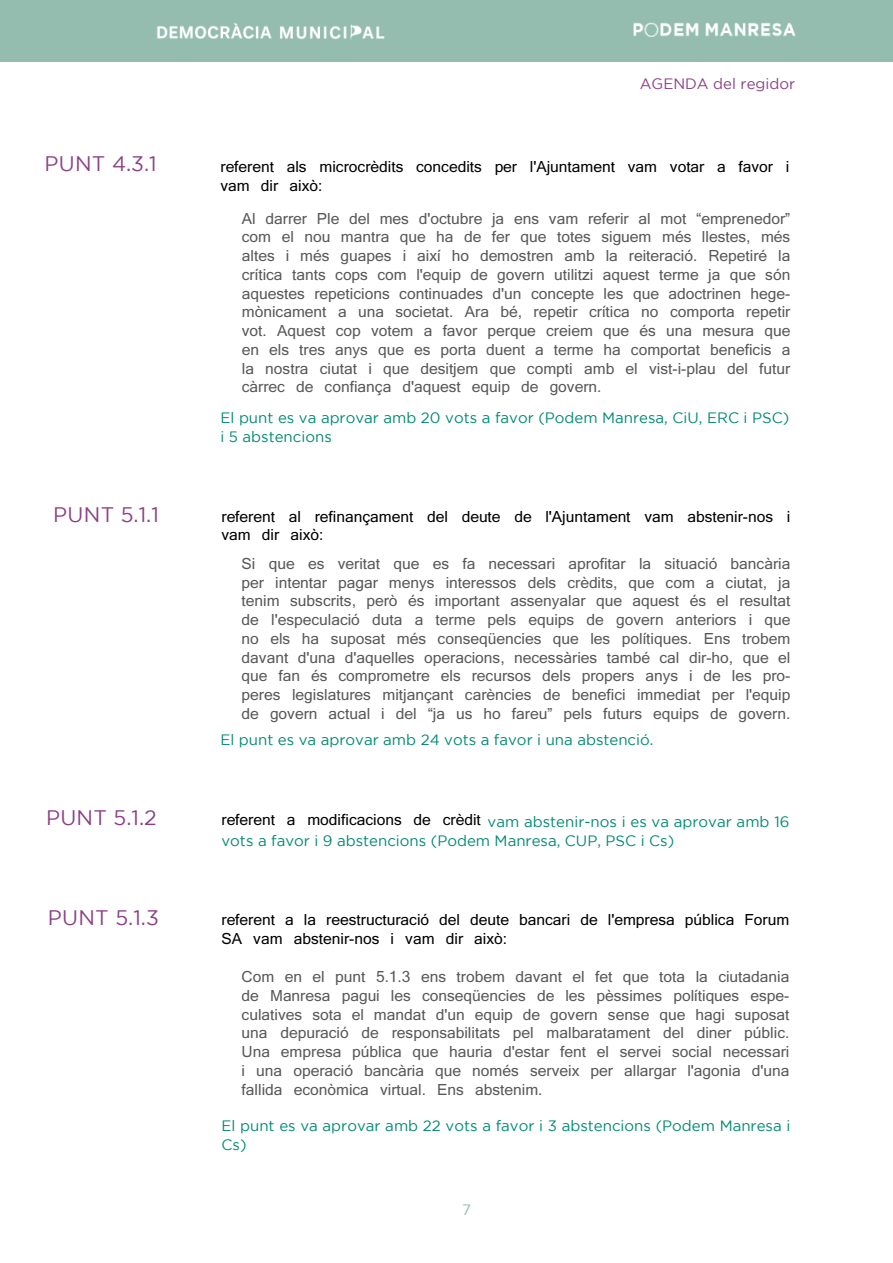
<style>
.page{position:relative;width:893px;height:1263px;background:#fff}
.page>*{position:absolute;margin:0;border:0;box-sizing:border-box;transform-origin:0 0}
.cuerpoNI{font:21px "Gotham";letter-spacing:.015em;color:#8b4085}
.cuerpoNI-2{font:15px/18.8px "Kartika";color:#58585a;text-align:justify}
.cuerpoNI-3{font:15px/18.8px "Gotham";color:#008a73}
.cuerpoNI-4{font:15px/18.8px "Kartika";color:#000}
.t1{font:15px "Gotham";color:#8b4085}
.t2{font:15px "Gotham";color:#94bdb0}
.s1{font-family:"Kartika";color:#000}
</style>
<div class="page">
<div style="left:0;top:0;width:893px;height:62px;background:#94bdb0"></div>
<img style="left:157px;top:23px;width:228px;height:17px">
<img style="left:633px;top:23px;width:162px;height:13px">
<p class="t1" style="left:640px;top:75px;width:157px">AGENDA del regidor</p>
<p class="cuerpoNI" style="left:45px;top:152px;width:114px">PUNT 4.3.1</p>
<p class="cuerpoNI-4" style="left:220px;top:159px;width:570px">referent als microcrèdits concedits per l'Ajuntament vam votar a favor i vam dir això:</p>
<p class="cuerpoNI-2" style="left:242px;top:210px;width:550px">Al darrer Ple del mes d'octubre ja ens vam referir al mot “emprenedor” com el nou mantra que ha de fer que totes siguem més llestes, més altes i més guapes i així ho demostren amb la reiteració. Repetiré la crítica tants cops com l'equip de govern utilitzi aquest terme ja que són aquestes repeticions continuades d'un concepte les que adoctrinen hege&shy;mònicament a una societat. Ara bé, repetir crítica no comporta repetir vot. Aquest cop votem a favor perque creiem que és una mesura que en els tres anys que es porta duent a terme ha comportat beneficis a la nostra ciutat i que desitjem que compti amb el vist-i-plau del futur càrrec de confiança d'aquest equip de govern.</p>
<p class="cuerpoNI-3" style="left:220px;top:408px;width:570px">El punt es va aprovar amb 20 vots a favor (Podem Manresa, CiU, ERC i PSC) i 5 abstencions</p>
<p class="cuerpoNI" style="left:53px;top:503px;width:107px">PUNT 5.1.1</p>
<p class="cuerpoNI-4" style="left:221px;top:508px;width:570px">referent al refinançament del deute de l'Ajuntament vam abstenir-nos i vam dir això:</p>
<p class="cuerpoNI-2" style="left:242px;top:555px;width:550px">Si que es veritat que es fa necessari aprofitar la situació bancària per intentar pagar menys interessos dels crèdits, que com a ciutat, ja tenim subscrits, però és important assenyalar que aquest és el resultat de l'especulació duta a terme pels equips de govern anteriors i que no els ha suposat més conseqüencies que les polítiques. Ens trobem davant d'una d'aquelles operacions, necessàries també cal dir-ho, que el que fan és comprometre els recursos dels propers anys i de les pro&shy;peres legislatures mitjançant carències de benefici immediat per l'equip de govern actual i del “ja us ho fareu” pels futurs equips de govern.</p>
<p class="cuerpoNI-3" style="left:220px;top:730px;width:435px">El punt es va aprovar amb 24 vots a favor i una abstenció.</p>
<p class="cuerpoNI" style="left:46px;top:806px;width:112px">PUNT 5.1.2</p>
<p class="cuerpoNI-3" style="left:221px;top:812px;width:569px"><span class="s1">referent a modificacions de crèdit</span> vam abstenir-nos i es va aprovar amb 16 vots a favor i 9 abstencions (Podem Manresa, CUP, PSC i Cs)</p>
<p class="cuerpoNI" style="left:48px;top:906px;width:113px">PUNT 5.1.3</p>
<p class="cuerpoNI-4" style="left:221px;top:911px;width:569px">referent a la reestructuració del deute bancari de l'empresa pública Forum<br>SA vam abstenir-nos i vam dir això:</p>
<p class="cuerpoNI-2" style="left:242px;top:969px;width:549px">Com en el punt 5.1.3 ens trobem davant el fet que tota la ciutadania de Manresa pagui les conseqüencies de les pèssimes polítiques espe&shy;culatives sota el mandat d'un equip de govern sense que hagi suposat una depuració de responsabilitats pel malbaratament del diner públic.<br>Una empresa pública que hauria d'estar fent el servei social necessari i una operació bancària que només serveix per allargar l'agonia d'una fallida econòmica virtual. Ens abstenim.</p>
<p class="cuerpoNI-3" style="left:221px;top:1116px;width:570px">El punt es va aprovar amb 22 vots a favor i 3 abstencions (Podem Manresa i<br>Cs)</p>
<p class="t2" style="left:462px;top:1202px;width:10px">7</p>
</div>
